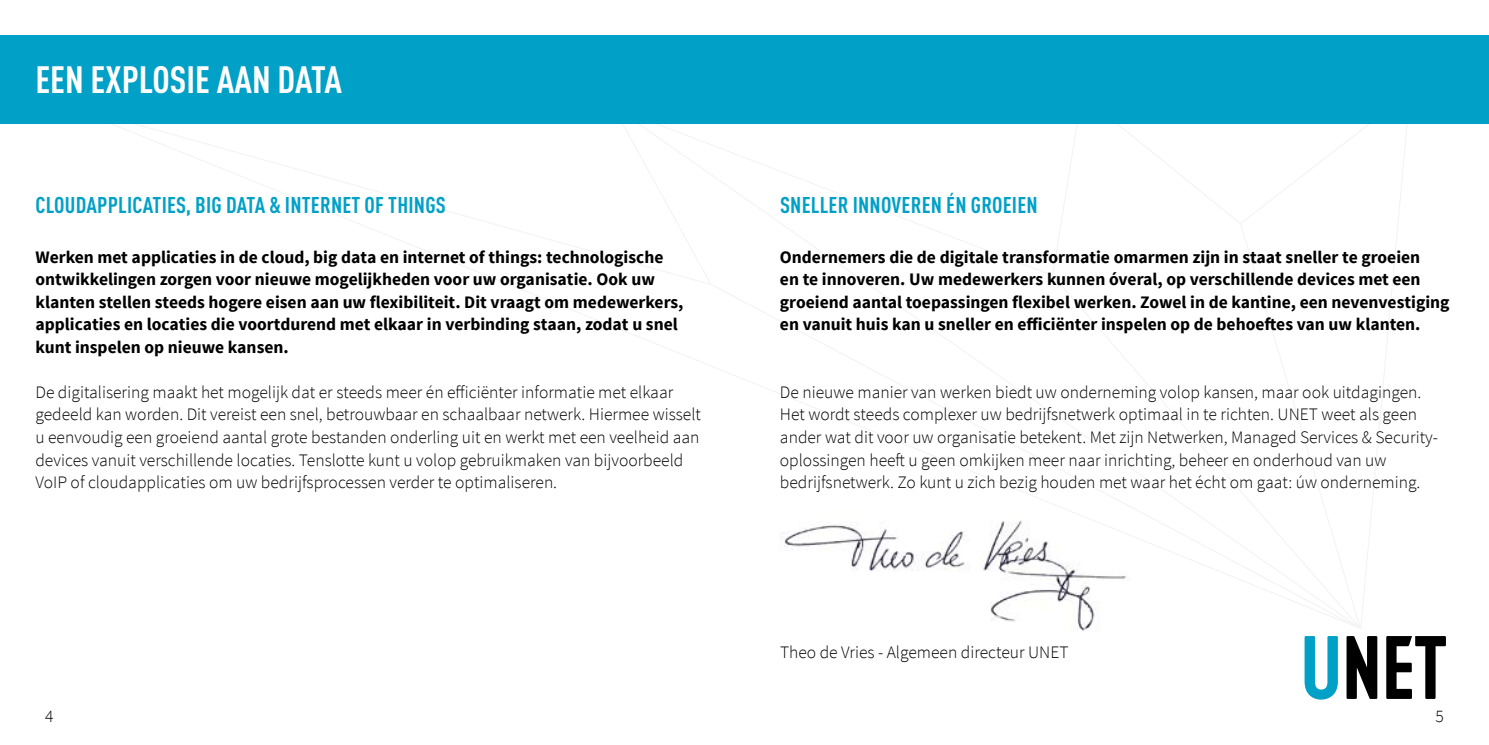
<style>
.page{position:relative;width:1489px;height:745px;background:#fff}
.page>*{position:absolute;margin:0;border:0;box-sizing:border-box;transform-origin:0 0}
.t1{font:700 condensed 37.5px "DINOT";color:#fff}
.t2{font:700 condensed 22.5px "DINOT";letter-spacing:.01em;color:#00a0c7}
.t3{font:300 17.5px/22.5px "Source Sans Pro";color:#000}
.t4{font:700 17.5px/22.5px "Source Sans Pro";color:#000}
</style>
<div class="page">
<svg style="left:613px;top:125px;width:749px;height:505px"></svg>
<svg style="left:610px;top:124px;width:102px;height:162px"></svg>
<svg style="left:1050px;top:273px;width:311px;height:356px"></svg>
<svg style="left:1304px;top:636px;width:33px;height:63px"></svg>
<svg style="left:1346px;top:636px;width:31px;height:62px"></svg>
<svg style="left:1386px;top:636px;width:59px;height:62px"></svg>
<div style="left:744px;top:35px;width:744px;height:89px;background:#00a0c7"></div>
<div style="left:0;top:35px;width:744px;height:89px;background:#00a0c7"></div>
<h1 class="t1" style="left:35px;top:52px;width:308px">EEN EXPLOSIE AAN DATA</h1>
<p class="t2" style="left:36px;top:188px;width:411px">CLOUDAPPLICATIES, BIG DATA &amp; INTERNET OF THINGS</p>
<p class="t4" style="left:35px;top:246px;width:649px">Werken met applicaties in de cloud, big data en internet of things: technologische ontwikkelingen zorgen voor nieuwe mogelijkheden voor uw organisatie. Ook uw klanten stellen steeds hogere eisen aan uw flexibiliteit. Dit vraagt om medewerkers, applicaties en locaties die voortdurend met elkaar in verbinding staan, zodat u snel kunt inspelen op nieuwe kansen.</p>
<p class="t3" style="left:35px;top:381px;width:667px">De digitalisering maakt het mogelijk dat er steeds meer én efficiënter informatie met elkaar gedeeld kan worden. Dit vereist een snel, betrouwbaar en schaalbaar netwerk. Hiermee wisselt u eenvoudig een groeiend aantal grote bestanden onderling uit en werkt met een veelheid aan devices vanuit verschillende locaties. Tenslotte kunt u volop gebruikmaken van bijvoorbeeld VoIP of cloudapplicaties om uw bedrijfsprocessen verder te optimaliseren.</p>
<p class="t2" style="left:780px;top:188px;width:259px">SNELLER INNOVEREN ÉN GROEIEN</p>
<p class="t4" style="left:780px;top:246px;width:671px">Ondernemers die de digitale transformatie omarmen zijn in staat sneller te groeien<br>en te innoveren. Uw medewerkers kunnen óveral, op verschillende devices met een groeiend aantal toepassingen flexibel werken. Zowel in de kantine, een nevenvestiging en vanuit huis kan u sneller en efficiënter inspelen op de behoeftes van uw klanten.</p>
<p class="t3" style="left:780px;top:381px;width:659px">De nieuwe manier van werken biedt uw onderneming volop kansen, maar ook uitdagingen.<br>Het wordt steeds complexer uw bedrijfsnetwerk optimaal in te richten. UNET weet als geen ander wat dit voor uw organisatie betekent. Met zijn Netwerken, Managed Services &amp; Security&shy;oplossingen heeft u geen omkijken meer naar inrichting, beheer en onderhoud van uw bedrijfsnetwerk. Zo kunt u zich bezig houden met waar het écht om gaat: úw onderneming.</p>
<p class="t3" style="left:780px;top:640px;width:290px">Theo de Vries - Algemeen directeur UNET</p>
<p class="t3" style="left:45px;top:704px;width:10px">4</p>
<p class="t3" style="left:1435px;top:704px;width:10px">5</p>
</div>
